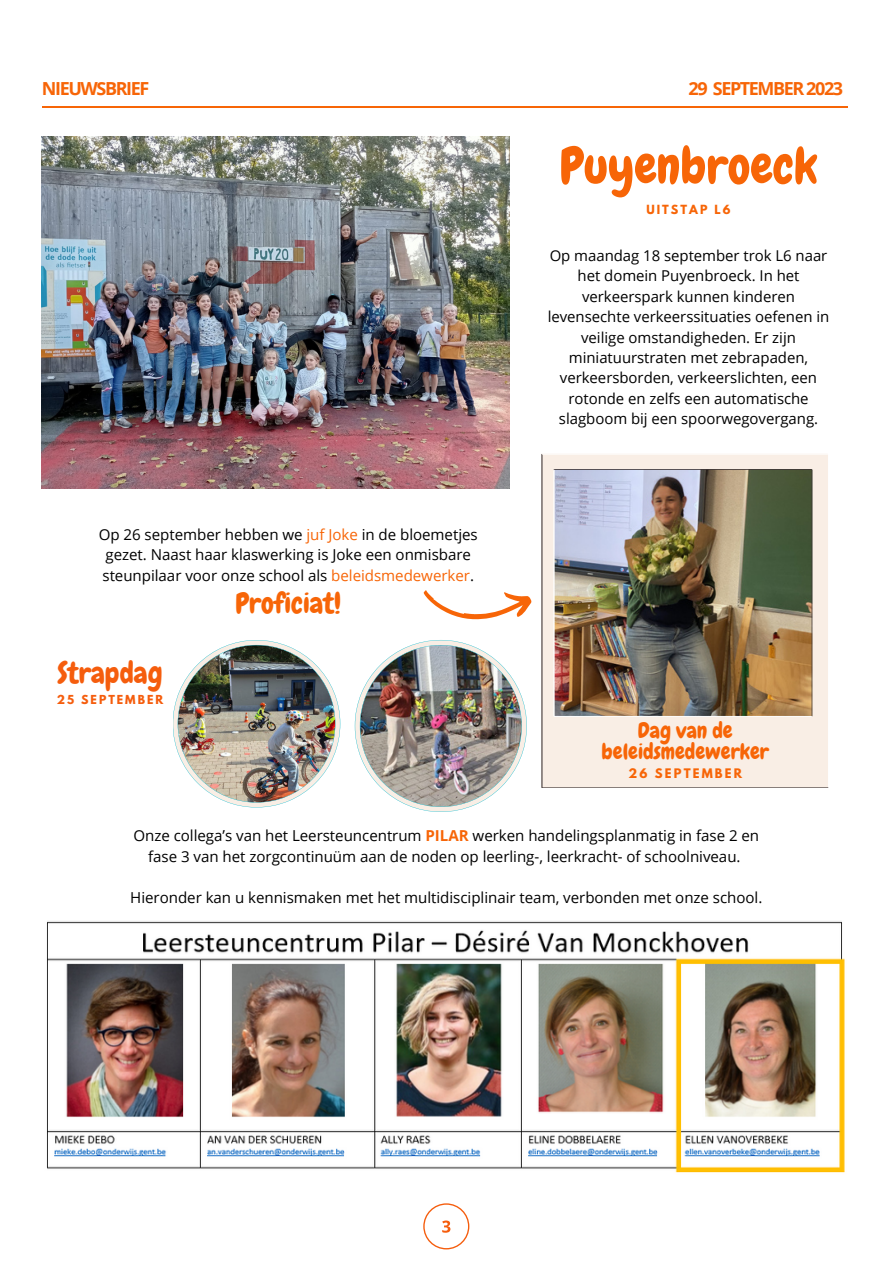
<style>
.page{position:relative;width:893px;height:1264px;background:#fff}
.page>*{position:absolute;margin:0;border:0;box-sizing:border-box;transform-origin:0 0}
.t1{font:50.25px "Chewy";color:#f76507}
.t2{font:29.25px "Chewy";color:#f55d0d}
.t3{font:28.5px "Chewy";color:#f76507}
.t4{font:21.75px/21.5px "Chewy";color:#f76507;text-align:center}
.t5{font:700 18px "Open Sans";letter-spacing:-.075em;color:#f76507}
.t6{font:15.15px/20.2px "Open Sans";color:#000;text-align:center}
.t7{font:15px/20.4px "Open Sans";color:#000;text-align:center}
.t8{font:700 11.7px "League Spartan";letter-spacing:.18em;color:#f76507}
.t9{font:700 11.25px "League Spartan";letter-spacing:.18em;color:#f76507}
.t10{font:700 10.95px "League Spartan";letter-spacing:.18em;color:#f55d0d}
.s1{color:#f76507}
.s2{font-weight:700;color:#f76507}
</style>
<div class="page">
<hr style="left:42px;top:106px;width:805px;height:1px;background:#f76507">
<img style="left:42px;top:136px;width:468px;height:352px">
<img style="left:47px;top:921px;width:798px;height:252px">
<svg style="left:423px;top:1203px;width:46px;height:46px"></svg>
<svg style="left:423px;top:590px;width:109px;height:30px"></svg>
<img style="left:173px;top:640px;width:167px;height:167px">
<img style="left:355px;top:640px;width:172px;height:172px">
<img style="left:541px;top:454px;width:288px;height:334px">
<p class="t5" style="left:42px;top:76px;width:109px">NIEUWSBRIEF</p>
<p class="t5" style="left:688px;top:76px;width:156px">29 SEPTEMBER 2023</p>
<p class="t1" style="left:559px;top:134px;width:259px">Puyenbroeck</p>
<p class="t9" style="left:646px;top:203px;width:86px">UITSTAP L6</p>
<p class="t6" style="left:99px;top:524px;width:380px;text-align:left">Op 26 september hebben we <span class="s1">juf Joke</span> in de bloemetjes gezet. Naast haar klaswerking is Joke een onmisbare steunpilaar voor onze school als <span class="s1">beleidsmedewerker</span>.</p>
<p class="t3" style="left:236px;top:585px;width:107px">Proficiat!</p>
<p class="t2" style="left:57px;top:654px;width:107px">Strapdag</p>
<p class="t10" style="left:57px;top:694px;width:108px">25 SEPTEMBER</p>
<p class="t7" style="left:547px;top:245px;width:283px">Op maandag 18 september trok L6 naar het domein Puyenbroeck. In het verkeerspark kunnen kinderen levensechte verkeerssituaties oefenen in veilige omstandigheden. Er zijn miniatuurstraten met zebrapaden, verkeersborden, verkeerslichten, een rotonde en zelfs een automatische slagboom bij een spoorwegovergang.</p>
<p class="t4" style="left:601px;top:719px;width:169px">Dag van de beleidsmedewerker</p>
<p class="t8" style="left:628px;top:767px;width:115px">26 SEPTEMBER</p>
<p class="t6" style="left:133px;top:825px;width:627px">Onze collega’s van het Leersteuncentrum <span class="s2">PILAR</span> werken handelingsplanmatig in fase 2 en fase 3 van het zorgcontinuüm aan de noden op leerling-, leerkracht- of schoolniveau.</p>
<p class="t6" style="left:130px;top:886px;width:633px">Hieronder kan u kennismaken met het multidisciplinair team, verbonden met onze school.</p>
</div>
